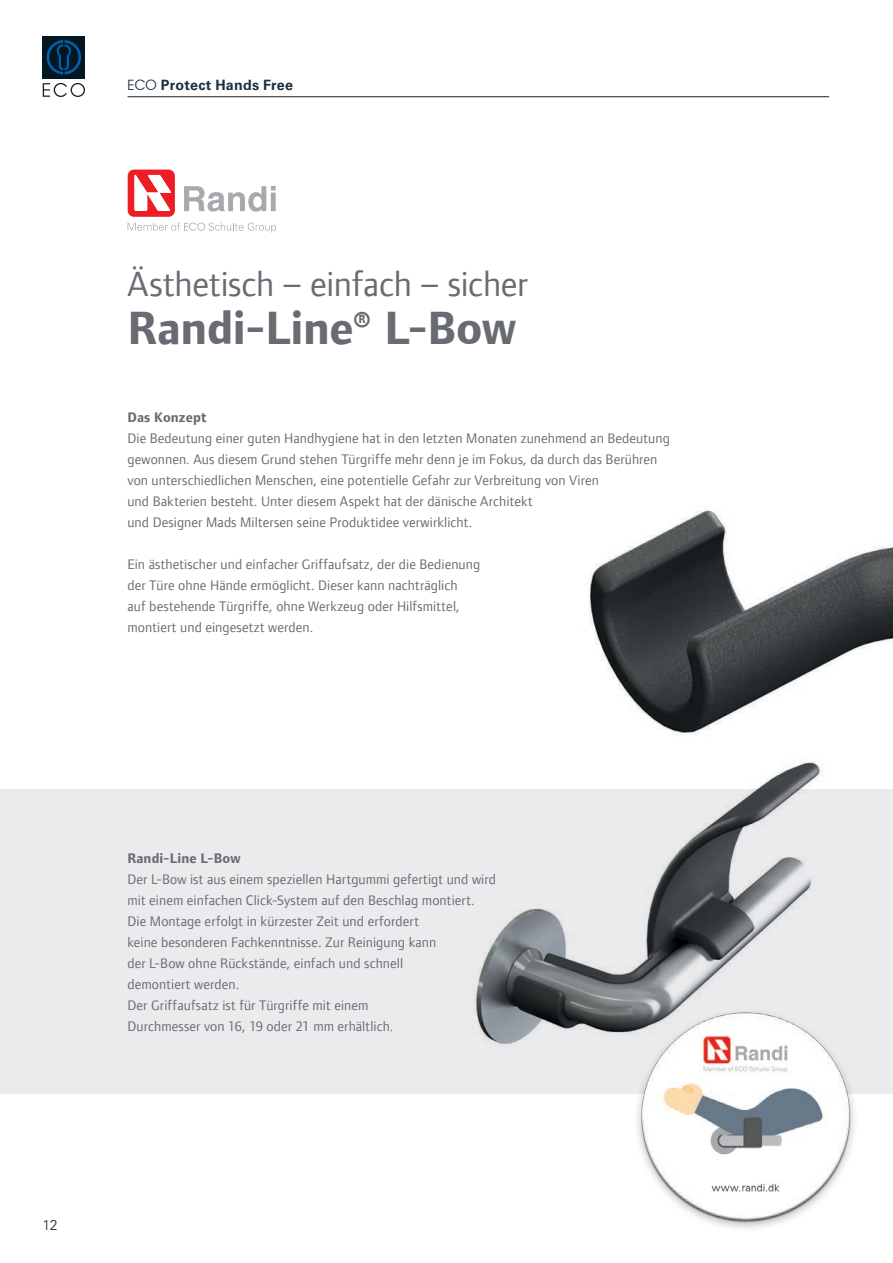
<style>
.page{position:relative;width:893px;height:1263px;background:#fff}
.page>*{position:absolute;margin:0;border:0;box-sizing:border-box;transform-origin:0 0}
.t1{font:700 48px "Foundry Form Sans";letter-spacing:-.005em;color:#696b73}
.t2{font:36px "Foundry Form Sans";letter-spacing:-.005em;color:#696b73}
.t3{font:14.25px/21px "Foundry Form Sans";letter-spacing:.005em;color:#696b73}
.t4{font:700 14.25px "Foundry Form Sans";letter-spacing:.01em;color:#696b73}
.t5{font:700 14.25px "Univers LT Pro 65";letter-spacing:.015em;color:#1b3041}
.t6{font:300 14.25px "Univers LT Pro 45";color:#231f20}
.s1{font-family:"Avant Garde IT Cby BT";font-weight:400}
</style>
<div class="page">
<img style="left:533px;top:96px;width:360px;height:594px">
<svg style="left:128px;top:223px;width:148px;height:10px"></svg>
<svg style="left:184px;top:186px;width:92px;height:26px"></svg>
<svg style="left:128px;top:170px;width:47px;height:47px"></svg>
<div style="left:0;top:789px;width:893px;height:305px;background:#e6e7e9"></div>
<img style="left:476px;top:690px;width:347px;height:354px">
<hr style="left:128px;top:96px;width:701px;height:1px;background:#231f20">
<div style="left:43px;top:36px;width:42px;height:42px;background:#031722"></div>
<svg style="left:47px;top:40px;width:34px;height:35px"></svg>
<svg style="left:43px;top:83px;width:42px;height:14px"></svg>
<img style="left:539px;top:909px;width:315px;height:320px">
<p class="t5" style="left:128px;top:76px;width:167px"><span class="s1">ECO</span> Protect Hands Free</p>
<h2 class="t2" style="left:128px;top:263px;width:402px">Ästhetisch – einfach – sicher</h2>
<h1 class="t1" style="left:128px;top:301px;width:390px">Randi-Line® L-Bow</h1>
<p class="t4" style="left:127px;top:409px;width:81px">Das Konzept</p>
<p class="t3" style="left:127px;top:427px;width:544px">Die Bedeutung einer guten Handhygiene hat in den letzten Monaten zunehmend an Bedeutung gewonnen. Aus diesem Grund stehen Türgriffe mehr denn je im Fokus, da durch das Berühren von unterschiedlichen Menschen, eine potentielle Gefahr zur Verbreitung von Viren<br>und Bakterien besteht. Unter diesem Aspekt hat der dänische Architekt<br>und Designer Mads Miltersen seine Produktidee verwirklicht.</p>
<p class="t3" style="left:127px;top:553px;width:354px">Ein ästhetischer und einfacher Griffaufsatz, der die Bedienung der Türe ohne Hände ermöglicht. Dieser kann nachträglich<br>auf bestehende Türgriffe, ohne Werkzeug oder Hilfsmittel, montiert und eingesetzt werden.</p>
<p class="t4" style="left:127px;top:850px;width:114px">Randi-Line L-Bow</p>
<p class="t3" style="left:127px;top:868px;width:370px">Der L-Bow ist aus einem speziellen Hartgummi gefertigt und wird mit einem einfachen Click-System auf den Beschlag montiert.<br>Die Montage erfolgt in kürzester Zeit und erfordert<br>keine besonderen Fachkenntnisse. Zur Reinigung kann<br>der L-Bow ohne Rückstände, einfach und schnell<br>demontiert werden.<br>Der Griffaufsatz ist für Türgriffe mit einem<br>Durchmesser von 16, 19 oder 21 mm erhältlich.</p>
<p class="t6" style="left:43px;top:1216px;width:17px">12</p>
</div>
